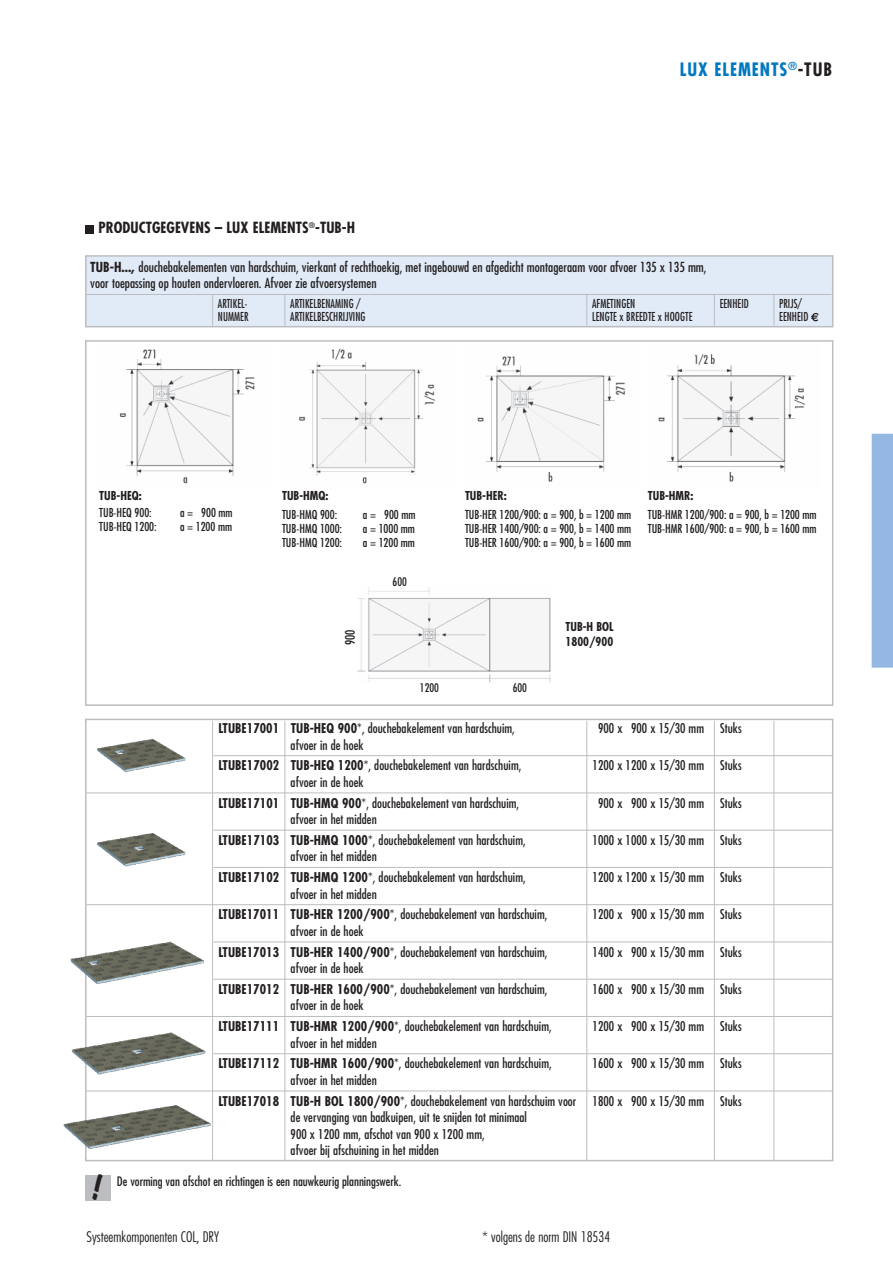
<style>
.page{position:relative;width:893px;height:1263px;background:#fff}
.page>*{position:absolute;margin:0;border:0;box-sizing:border-box;transform-origin:0 0}
.t1{font:700 condensed 18px "Futura";letter-spacing:.05em;color:#0078c0}
.t2{font:700 condensed 15px "Futura";letter-spacing:.005em;color:#231f20}
.t3{font:300 condensed 14.25px "Futura";color:#231f20}
.t4{font:condensed 13.5px/16.5px "Futura";color:#231f20}
.t5{font:condensed 13.2px/20.7px "Futura";letter-spacing:.005em;color:#231f20}
.t6{font:condensed 12.75px "Futura";color:#231f20}
.t7{font:condensed 12px/14.2px "Futura";letter-spacing:-.005em;color:#231f20;text-align:justify}
.t8{font:condensed 12px "Futura";letter-spacing:-.005em;color:#231f20;scale:.9 1}
.t9{font:700 condensed 12px/15.1px "Futura";color:#231f20}
.t10{font:condensed 11.55px "Futura";color:#231f20}
.s1{color:#231f20}
.s2{font-weight:700}
</style>
<div class="page">
<div style="left:85px;top:340px;width:748px;height:366px;border:2px solid #bcbdc0"></div>
<img style="left:119px;top:349px;width:136px;height:135px">
<img style="left:298px;top:348px;width:137px;height:136px">
<img style="left:477px;top:356px;width:149px;height:126px">
<img style="left:658px;top:354px;width:148px;height:128px">
<div style="left:872px;top:434px;width:21px;height:234px;background:#94b8e1"></div>
<div style="left:85px;top:225px;width:9px;height:8px;background:#231f20"></div>
<hr style="left:213px;top:755px;width:619px;height:1px;background:#bcbdc0">
<hr style="left:87px;top:792px;width:745px;height:1px;background:#bcbdc0">
<hr style="left:213px;top:830px;width:619px;height:1px;background:#bcbdc0">
<hr style="left:213px;top:867px;width:619px;height:1px;background:#bcbdc0">
<hr style="left:87px;top:904px;width:745px;height:1px;background:#bcbdc0">
<hr style="left:213px;top:941px;width:619px;height:1px;background:#bcbdc0">
<hr style="left:213px;top:979px;width:619px;height:1px;background:#bcbdc0">
<hr style="left:87px;top:1016px;width:745px;height:1px;background:#bcbdc0">
<hr style="left:213px;top:1053px;width:619px;height:1px;background:#bcbdc0">
<hr style="left:87px;top:1090px;width:745px;height:1px;background:#bcbdc0">
<hr style="left:212px;top:721px;width:1px;height:439px;background:#bcbdc0">
<hr style="left:285px;top:721px;width:1px;height:439px;background:#bcbdc0">
<hr style="left:586px;top:721px;width:1px;height:439px;background:#bcbdc0">
<hr style="left:714px;top:721px;width:1px;height:439px;background:#bcbdc0">
<hr style="left:773px;top:721px;width:1px;height:439px;background:#bcbdc0">
<div style="left:85px;top:1175px;width:26px;height:26px;background:#bcbdc0"></div>
<img style="left:97px;top:738px;width:89px;height:35px">
<img style="left:97px;top:833px;width:89px;height:34px">
<img style="left:70px;top:930px;width:134px;height:64px">
<img style="left:71px;top:1021px;width:135px;height:64px">
<img style="left:64px;top:1094px;width:147px;height:63px">
<img style="left:358px;top:587px;width:192px;height:95px">
<div style="left:87px;top:257px;width:745px;height:69px;background:#e1ebf7"></div>
<div style="left:85px;top:255px;width:748px;height:72px;border:2px solid #bcbdc0"></div>
<svg style="left:811px;top:313px;width:7px;height:8px"></svg>
<hr style="left:285px;top:294px;width:1px;height:32px;background:#bcbdc0">
<hr style="left:212px;top:294px;width:1px;height:32px;background:#bcbdc0">
<hr style="left:586px;top:294px;width:1px;height:32px;background:#bcbdc0">
<hr style="left:714px;top:294px;width:1px;height:32px;background:#bcbdc0">
<hr style="left:773px;top:294px;width:1px;height:32px;background:#bcbdc0">
<hr style="left:86px;top:294px;width:745px;height:1px;background:#bcbdc0">
<p class="t2" style="left:98px;top:218px;width:258px">PRODUCTGEGEVENS – LUX ELEMENTS<sup>®</sup>-TUB-H</p>
<h1 class="t1" style="left:680px;top:58px;width:154px">LUX ELEMENTS<sup>®</sup><span class="s1">-TUB</span></h1>
<p class="t4" style="left:90px;top:258px;width:618px"><span class="s2">TUB-H...,</span> douchebakelementen van hardschuim, vierkant of rechthoekig, met ingebouwd en afgedicht montageraam voor afvoer 135 x 135 mm, voor toepassing op houten ondervloeren. Afvoer zie afvoersystemen</p>
<p class="t8" style="left:218px;top:296px;width:34px">ARTIKEL-</p>
<p class="t8" style="left:290px;top:296px;width:80px">ARTIKELBENAMING /</p>
<p class="t8" style="left:592px;top:296px;width:49px">AFMETINGEN</p>
<p class="t8" style="left:720px;top:296px;width:34px">EENHEID</p>
<p class="t8" style="left:779px;top:296px;width:27px">PRIJS/</p>
<p class="t8" style="left:218px;top:309px;width:36px">NUMMER</p>
<p class="t8" style="left:290px;top:309px;width:85px">ARTIKELBESCHRIJVING</p>
<p class="t8" style="left:592px;top:309px;width:113px">LENGTE x BREEDTE x HOOGTE</p>
<p class="t8" style="left:779px;top:309px;width:34px">EENHEID</p>
<p class="t9" style="left:99px;top:490px;width:44px">TUB-HEQ:</p>
<p class="t7" style="left:99px;top:506px;width:54px">TUB-HEQ 900:</p>
<p class="t7" style="left:180px;top:506px;width:54px">a = 900 mm</p>
<p class="t7" style="left:99px;top:520px;width:59px">TUB-HEQ 1200:</p>
<p class="t7" style="left:180px;top:520px;width:54px">a = 1200 mm</p>
<p class="t9" style="left:282px;top:489px;width:48px">TUB-HMQ:</p>
<p class="t7" style="left:282px;top:508px;width:56px">TUB-HMQ 900:</p>
<p class="t7" style="left:363px;top:508px;width:54px">a = 900 mm</p>
<p class="t7" style="left:282px;top:522px;width:61px">TUB-HMQ 1000:</p>
<p class="t7" style="left:363px;top:522px;width:54px">a = 1000 mm</p>
<p class="t7" style="left:282px;top:537px;width:61px">TUB-HMQ 1200:</p>
<p class="t7" style="left:363px;top:537px;width:54px">a = 1200 mm</p>
<p class="t6" style="left:344px;top:645px;width:17px;rotate:-90deg">900</p>
<p class="t10" style="left:393px;top:576px;width:16px">600</p>
<p class="t9" style="left:465px;top:489px;width:43px">TUB-HER:</p>
<p class="t7" style="left:465px;top:508px;width:168px">TUB-HER 1200/900: a = 900, b = 1200 mm TUB-HER 1400/900: a = 900, b = 1400 mm TUB-HER 1600/900: a = 900, b = 1600 mm</p>
<p class="t9" style="left:566px;top:620px;width:50px">TUB-H BOL<br>1800/900</p>
<p class="t10" style="left:420px;top:682px;width:21px">1200</p>
<p class="t10" style="left:513px;top:682px;width:16px">600</p>
<p class="t9" style="left:648px;top:489px;width:47px">TUB-HMR:</p>
<p class="t7" style="left:648px;top:508px;width:170px">TUB-HMR 1200/900: a = 900, b = 1200 mm<br>TUB-HMR 1600/900: a = 900, b = 1600 mm</p>
<p class="t5" style="left:218px;top:719px;width:298px"><span class="s2">LTUBE17001 TUB-HEQ 900</span>*, douchebakelement van hardschuim,</p>
<p class="t5" style="left:598px;top:719px;width:145px">900 x 900 x 15/30 mm Stuks</p>
<p class="t5" style="left:218px;top:735px;width:305px;text-indent:72px">afvoer in de hoek<br><span class="s2">LTUBE17002 TUB-HEQ 1200</span>*, douchebakelement van hardschuim,</p>
<p class="t5" style="left:593px;top:756px;width:151px">1200 x 1200 x 15/30 mm Stuks</p>
<p class="t5" style="left:218px;top:772px;width:302px;text-indent:72px">afvoer in de hoek<br><span class="s2">LTUBE17101 TUB-HMQ 900</span>*, douchebakelement van hardschuim,</p>
<p class="t5" style="left:218px;top:810px;width:309px;text-indent:72px">afvoer in het midden<br><span class="s2">LTUBE17103 TUB-HMQ 1000</span>*, douchebakelement van hardschuim,</p>
<p class="t5" style="left:218px;top:847px;width:309px;text-indent:72px">afvoer in het midden<br><span class="s2">LTUBE17102 TUB-HMQ 1200</span>*, douchebakelement van hardschuim,</p>
<p class="t5" style="left:218px;top:884px;width:331px;text-indent:72px">afvoer in het midden<br><span class="s2">LTUBE17011 TUB-HER 1200/900</span>*, douchebakelement van hardschuim,</p>
<p class="t5" style="left:218px;top:921px;width:331px;text-indent:72px">afvoer in de hoek<br><span class="s2">LTUBE17013 TUB-HER 1400/900</span>*, douchebakelement van hardschuim,</p>
<p class="t5" style="left:218px;top:959px;width:331px;text-indent:72px">afvoer in de hoek<br><span class="s2">LTUBE17012 TUB-HER 1600/900</span>*, douchebakelement van hardschuim,</p>
<p class="t5" style="left:218px;top:996px;width:335px;text-indent:72px">afvoer in de hoek<br><span class="s2">LTUBE17111 TUB-HMR 1200/900</span>*, douchebakelement van hardschuim,</p>
<p class="t5" style="left:598px;top:793px;width:145px">900 x 900 x 15/30 mm Stuks</p>
<p class="t5" style="left:593px;top:830px;width:151px">1000 x 1000 x 15/30 mm Stuks</p>
<p class="t5" style="left:593px;top:868px;width:151px">1200 x 1200 x 15/30 mm Stuks</p>
<p class="t5" style="left:593px;top:905px;width:151px">1200 x 900 x 15/30 mm Stuks</p>
<p class="t5" style="left:593px;top:942px;width:151px">1400 x 900 x 15/30 mm Stuks</p>
<p class="t5" style="left:593px;top:979px;width:151px">1600 x 900 x 15/30 mm Stuks</p>
<p class="t5" style="left:593px;top:1017px;width:151px">1200 x 900 x 15/30 mm Stuks</p>
<p class="t5" style="left:218px;top:1033px;width:335px;text-indent:72px">afvoer in het midden<br><span class="s2">LTUBE17112 TUB-HMR 1600/900</span>*, douchebakelement van hardschuim,</p>
<p class="t5" style="left:593px;top:1054px;width:151px">1600 x 900 x 15/30 mm Stuks</p>
<p class="t5" style="left:218px;top:1070px;width:525px;text-indent:72px">afvoer in het midden<br><span class="s2">LTUBE17018 TUB-H BOL 1800/900</span>*, douchebakelement van hardschuim voor 1800 x 900 x 15/30 mm Stuks</p>
<p class="t5" style="left:291px;top:1110px;width:238px;line-height:16.5px">de vervanging van badkuipen, uit te snijden tot minimaal<br>900 x 1200 mm, afschot van 900 x 1200 mm,<br>afvoer bij afschuining in het midden</p>
<p class="t6" style="left:117px;top:1175px;width:286px">De vorming van afschot en richtingen is een nauwkeurig planningswerk.</p>
<p class="t3" style="left:87px;top:1228px;width:134px">Systeemkomponenten COL, DRY</p>
<p class="t3" style="left:482px;top:1228px;width:130px">* volgens de norm DIN 18534</p>
</div>
